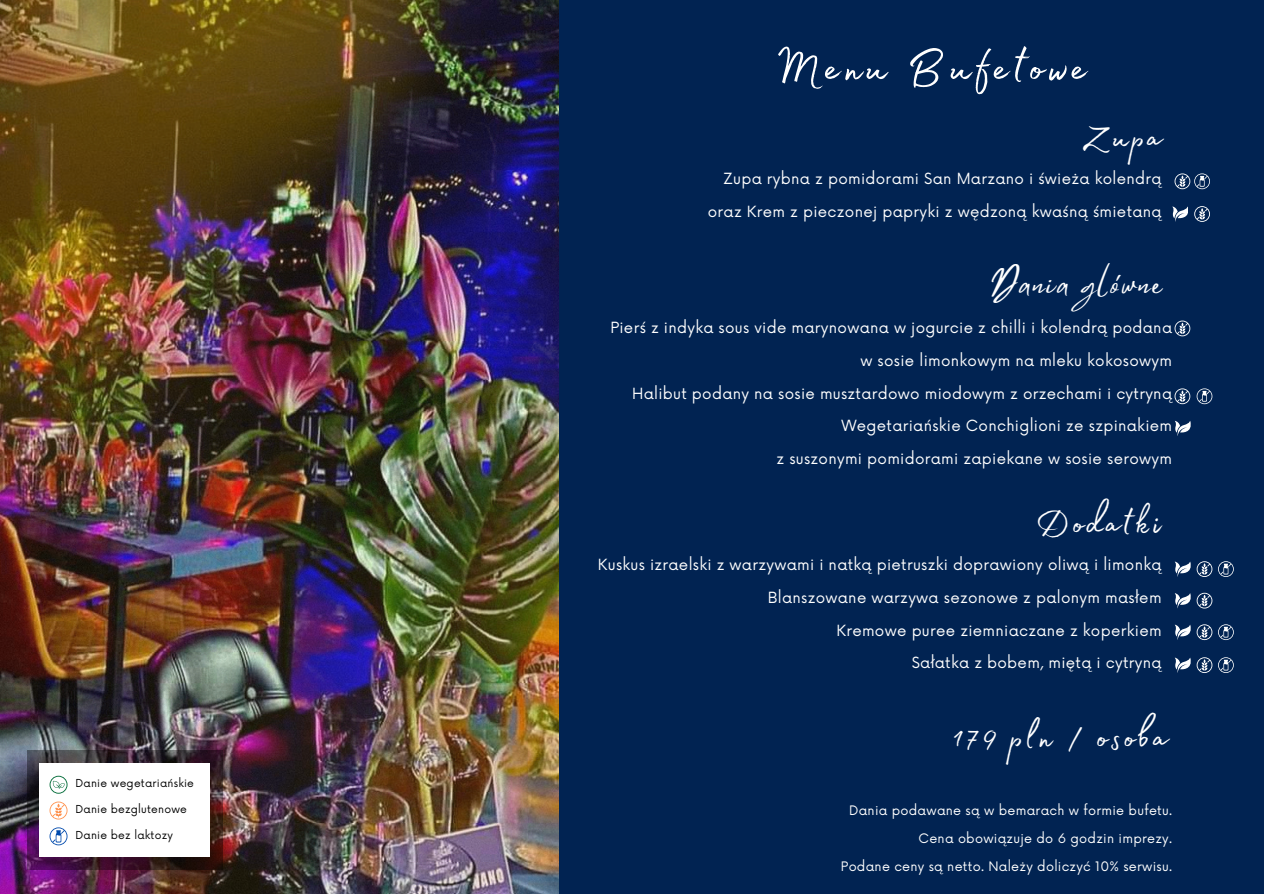
<style>
.page{position:relative;width:1264px;height:894px;background:#fff}
.page>*{position:absolute;margin:0;border:0;box-sizing:border-box;transform-origin:0 0}
.t1{font:60px "Madelyn Fill";letter-spacing:.065em;color:#fff}
.t2{font:45px "Madelyn Fill";letter-spacing:.065em;color:#fff}
.t3{font:30px "Mistrully";letter-spacing:.065em;color:#fff}
.t4{font:15px/32.7px "Now";letter-spacing:.02em;color:#fff;text-align:right}
.t5{font:12.75px/27.6px "Now";letter-spacing:.02em;color:#fff;text-align:right}
.t6{font:10.8px "Now";letter-spacing:.02em;color:#000}
</style>
<div class="page">
<div style="left:0;top:0;width:1263px;height:893px;background:#012352"></div>
<img style="left:0;top:0;width:558px;height:893px">
<svg style="left:1172px;top:206px;width:15px;height:16px"></svg>
<svg style="left:1194px;top:206px;width:15px;height:16px"></svg>
<svg style="left:1175px;top:420px;width:15px;height:16px"></svg>
<svg style="left:1174px;top:388px;width:16px;height:16px"></svg>
<svg style="left:1174px;top:320px;width:16px;height:16px"></svg>
<svg style="left:1174px;top:561px;width:16px;height:16px"></svg>
<svg style="left:1174px;top:593px;width:16px;height:15px"></svg>
<svg style="left:1196px;top:592px;width:16px;height:16px"></svg>
<svg style="left:1174px;top:624px;width:16px;height:16px"></svg>
<svg style="left:1174px;top:657px;width:16px;height:15px"></svg>
<svg style="left:1174px;top:173px;width:35px;height:16px"></svg>
<svg style="left:1196px;top:388px;width:16px;height:16px"></svg>
<svg style="left:1196px;top:561px;width:37px;height:16px"></svg>
<svg style="left:1196px;top:624px;width:37px;height:16px"></svg>
<svg style="left:1196px;top:657px;width:37px;height:15px"></svg>
<img style="left:27px;top:749px;width:196px;height:120px">
<div style="left:40px;top:763px;width:170px;height:93px;background:#fff"></div>
<svg style="left:50px;top:801px;width:17px;height:18px"></svg>
<svg style="left:50px;top:827px;width:17px;height:18px"></svg>
<svg style="left:50px;top:775px;width:18px;height:18px"></svg>
<p class="t6" style="left:75px;top:777px;width:120px">Danie wegetariańskie</p>
<p class="t6" style="left:75px;top:803px;width:113px">Danie bezglutenowe</p>
<p class="t6" style="left:75px;top:828px;width:99px">Danie bez laktozy</p>
<h1 class="t1" style="left:775px;top:22px;width:313px">Menu Bufetowe</h1>
<h2 class="t2" style="left:1081px;top:103px;width:81px">Zupa</h2>
<p class="t4" style="left:707px;top:163px;width:455px">Zupa rybna z pomidorami San Marzano i świeża kolendrą oraz Krem z pieczonej papryki z wędzoną kwaśną śmietaną</p>
<h3 class="t3" style="left:991px;top:259px;width:172px">Dania glówne</h3>
<p class="t4" style="left:610px;top:312px;width:563px">Pierś z indyka sous vide marynowana w jogurcie z chilli i kolendrą podana w sosie limonkowym na mleku kokosowym<br>Halibut podany na sosie musztardowo miodowym z orzechami i cytryną Wegetariańskie Conchiglioni ze szpinakiem<br>z suszonymi pomidorami zapiekane w sosie serowym</p>
<h2 class="t2" style="left:1035px;top:489px;width:127px">Dodatki</h2>
<p class="t4" style="left:598px;top:549px;width:565px">Kuskus izraelski z warzywami i natką pietruszki doprawiony oliwą i limonką Blanszowane warzywa sezonowe z palonym masłem<br>Kremowe puree ziemniaczane z koperkiem<br>Sałatka z bobem, miętą i cytryną</p>
<h2 class="t2" style="left:951px;top:702px;width:218px">179 pln / osoba</h2>
<p class="t5" style="left:840px;top:797px;width:333px">Dania podawane są w bemarach w formie bufetu.<br>Cena obowiązuje do 6 godzin imprezy.<br>Podane ceny są netto. Należy doliczyć 10% serwisu.</p>
</div>
